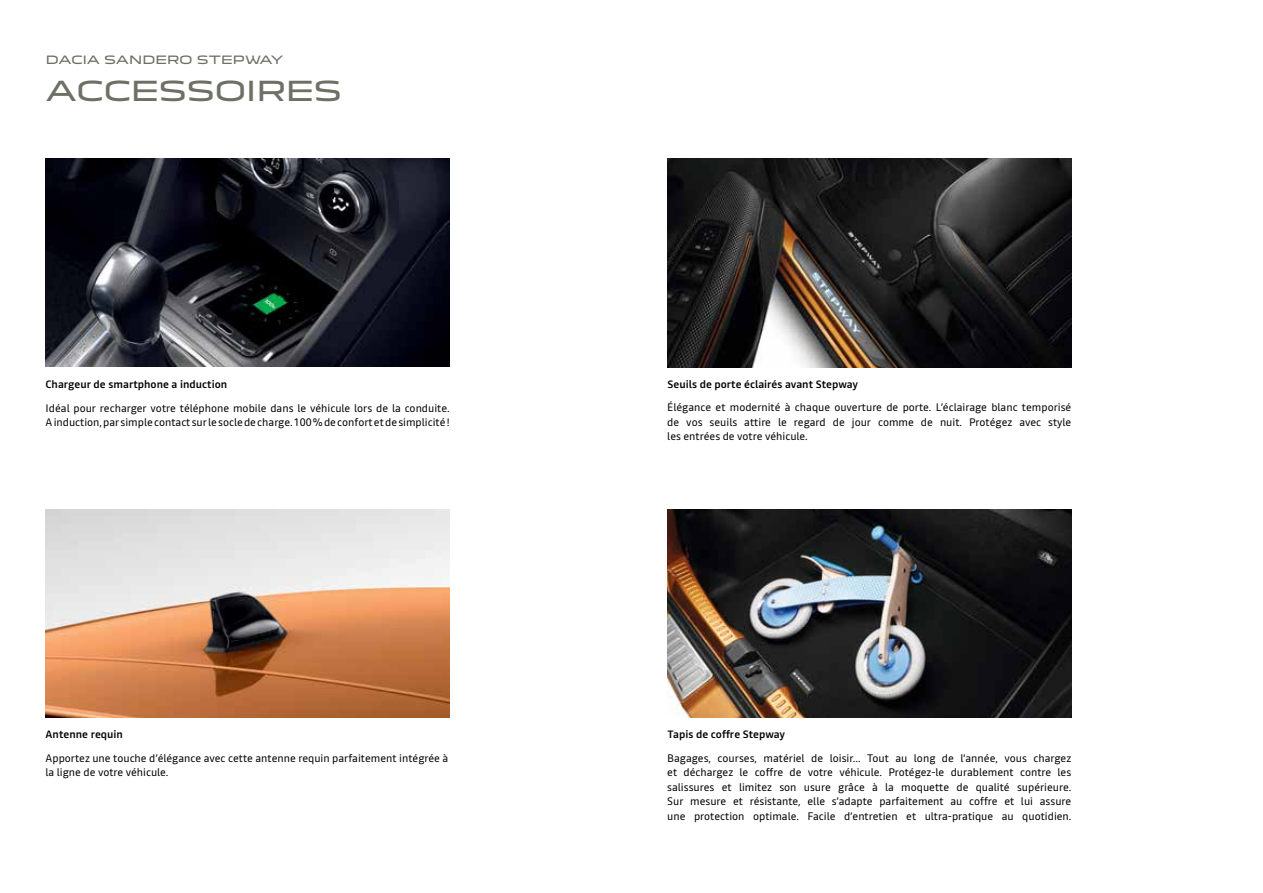
<style>
.page{position:relative;width:1263px;height:893px;background:#fff}
.page>*{position:absolute;margin:0;border:0;box-sizing:border-box;transform-origin:0 0}
.t1{font:27px "Dacia Block Extended";letter-spacing:-.035em;color:#6d7065}
.t2{font:11.25px "Dacia Block Extended";letter-spacing:-.035em;color:#6d7065}
.t3{font:10.8px/14.4px "Read";color:#000;text-align:justify}
.t4{font:500 10.8px "Read";color:#000}
</style>
<div class="page">
<img style="left:46px;top:159px;width:404px;height:208px">
<img style="left:46px;top:509px;width:404px;height:208px">
<img style="left:668px;top:509px;width:404px;height:208px">
<img style="left:668px;top:158px;width:404px;height:210px">
<p class="t2" style="left:46px;top:50px;width:239px">DACIA SANDERO STEPWAY</p>
<h1 class="t1" style="left:46px;top:69px;width:298px">ACCESSOIRES</h1>
<p class="t4" style="left:46px;top:376px;width:183px">Chargeur de smartphone a induction</p>
<p class="t4" style="left:668px;top:376px;width:192px">Seuils de porte éclairés avant Stepway</p>
<p class="t3" style="left:46px;top:401px;width:406px">Idéal pour recharger votre téléphone mobile dans le véhicule lors de la conduite.<br>A induction, par simple contact sur le socle de charge. 100 % de confort et de simplicité !</p>
<p class="t3" style="left:667px;top:400px;width:406px">Élégance et modernité à chaque ouverture de porte. L’éclairage blanc temporisé de vos seuils attire le regard de jour comme de nuit. Protégez avec style les entrées de votre véhicule.</p>
<p class="t4" style="left:46px;top:727px;width:79px">Antenne requin</p>
<p class="t4" style="left:668px;top:727px;width:119px">Tapis de coffre Stepway</p>
<p class="t3" style="left:46px;top:751px;width:404px">Apportez une touche d’élégance avec cette antenne requin parfaitement intégrée à la ligne de votre véhicule.</p>
<p class="t3" style="left:667px;top:751px;width:406px">Bagages, courses, matériel de loisir… Tout au long de l’année, vous chargez et déchargez le coffre de votre véhicule. Protégez-le durablement contre les salissures et limitez son usure grâce à la moquette de qualité supérieure.<br>Sur mesure et résistante, elle s’adapte parfaitement au coffre et lui assure une protection optimale. Facile d’entretien et ultra-pratique au quotidien.</p>
</div>
